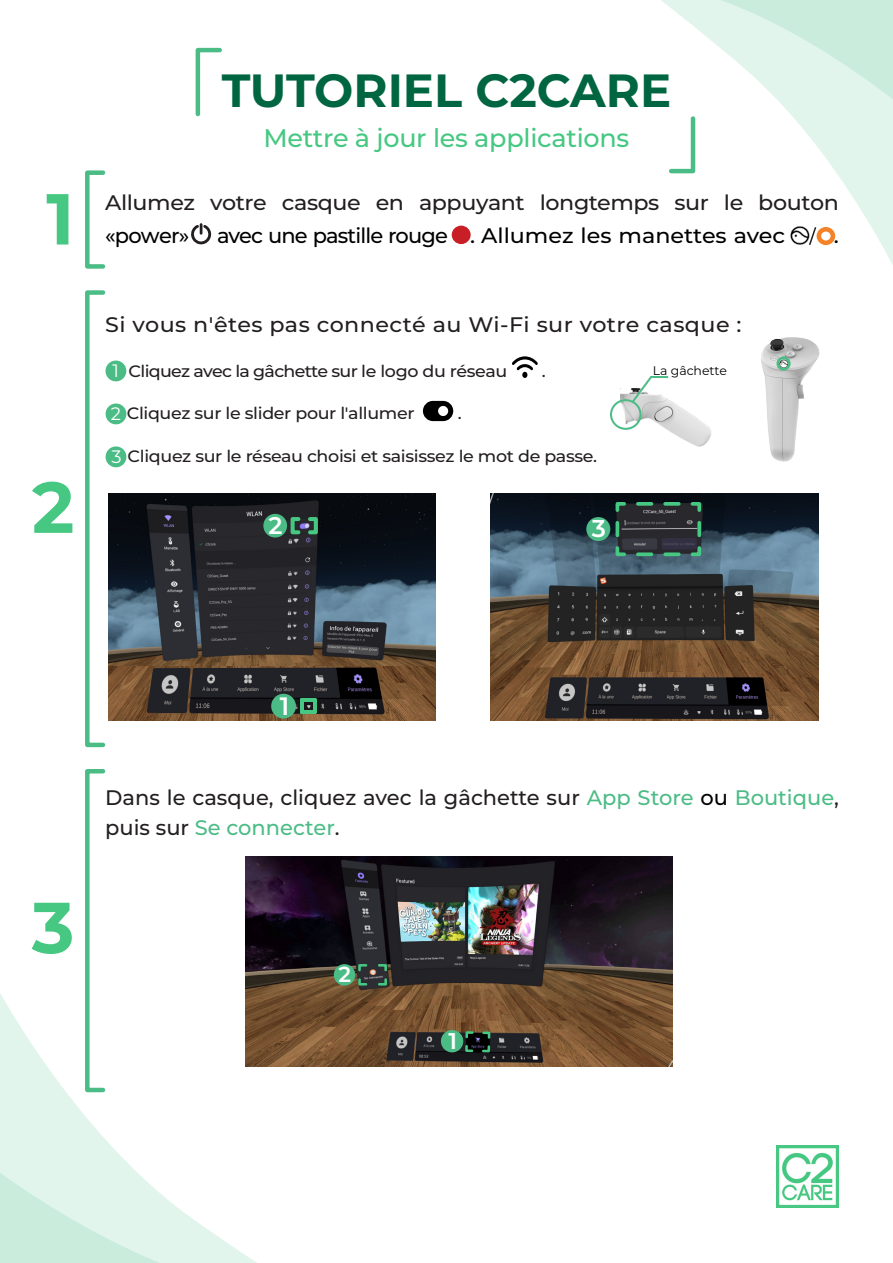
<style>
.page{position:relative;width:893px;height:1263px;background:#fff}
.page>*{position:absolute;margin:0;border:0;box-sizing:border-box;transform-origin:0 0}
.numero_point{font:700 72px "Montserrat";color:#46c882}
.t1{font:700 46.5px "Montserrat";color:#006541}
.t2{font:500 25.5px "Montserrat";letter-spacing:-.01em;color:#46c882}
.t3{font:600 25.2px "Montserrat";color:#fff}
.t4{font:600 24.3px "Montserrat";color:#fff}
.t5{font:600 24px "Montserrat";color:#fff}
.t6{font:600 22.65px "Montserrat";color:#fff}
.t7{font:600 21.75px "Montserrat";color:#fff}
.t8{font:500 21px/30px "Montserrat";color:#231f20}
.t9{font:500 21px/33px "Montserrat";letter-spacing:-.02em;color:#231f20;scale:1.06 1}
.t10{font:500 21px "Montserrat";letter-spacing:.02em;color:#231f20;scale:1.06 1}
.t11{font:500 21px "Montserrat";letter-spacing:-.015em;color:#000}
.t12{font:500 21px "Montserrat";letter-spacing:-.015em;color:#000;scale:1.06 1}
.t13{font:18px "Montserrat";color:#fff}
.t14{font:500 16.5px "Montserrat";letter-spacing:-.02em;color:#231f20;scale:1.06 1}
.t15{font:500 16.5px "Montserrat";letter-spacing:-.04em;color:#231f20;scale:1.06 1}
.t16{font:12.45px "Montserrat";color:#000001}
.s1{color:#000}
.s2{font-weight:400;font-size:18px;color:#fff}
.s3{color:#4cbc86}
.s4{color:#000001}
</style>
<div class="page">
<svg style="left:422px;top:0;width:471px;height:429px"></svg>
<svg style="left:0;top:856px;width:583px;height:407px"></svg>
<img style="left:776px;top:1145px;width:63px;height:63px">
<div style="left:85px;top:170px;width:20px;height:99px;border:4px solid #4cbc86"></div>
<svg style="left:195px;top:47px;width:27px;height:70px"></svg>
<svg style="left:667px;top:114px;width:30px;height:62px"></svg>
<div style="left:85px;top:769px;width:20px;height:323px;border:4px solid #4cbc86"></div>
<svg style="left:191px;top:223px;width:21px;height:22px"></svg>
<div style="left:452px;top:226px;width:19px;height:18px;background:#c81f26;border-radius:50%"></div>
<img style="left:789px;top:225px;width:19px;height:20px">
<div style="left:817px;top:227px;width:18px;height:18px;border:4px solid #f58226;border-radius:50%"></div>
<svg style="left:808px;top:225px;width:9px;height:22px"></svg>
<div style="left:85px;top:290px;width:20px;height:457px;border:4px solid #4cbc86"></div>
<svg style="left:512px;top:356px;width:26px;height:22px"></svg>
<svg style="left:423px;top:401px;width:30px;height:20px"></svg>
<img style="left:491px;top:493px;width:327px;height:228px">
<img style="left:109px;top:493px;width:326px;height:228px">
<svg style="left:289px;top:515px;width:31px;height:21px"></svg>
<svg style="left:614px;top:500px;width:89px;height:58px;background:#324241"></svg>
<svg style="left:298px;top:696px;width:20px;height:19px"></svg>
<div style="left:271px;top:694px;width:25px;height:24px;background:#4cbc86;border-radius:50%"></div>
<div style="left:263px;top:514px;width:24px;height:23px;background:#4cbc86;border-radius:50%"></div>
<div style="left:586px;top:517px;width:24px;height:24px;background:#4cbc86;border-radius:50%"></div>
<img style="left:726px;top:310px;width:103px;height:152px">
<svg style="left:780px;top:360px;width:7px;height:7px"></svg>
<div style="left:776px;top:356px;width:15px;height:15px;border:3px solid #4cbc86;border-radius:50%"></div>
<img style="left:621px;top:388px;width:116px;height:67px">
<div style="left:610px;top:399px;width:31px;height:31px;border:2px solid #4cbc86;border-radius:50%"></div>
<svg style="left:629px;top:375px;width:41px;height:30px"></svg>
<div style="left:105px;top:361px;width:21px;height:20px;background:#4cbc86;border-radius:50%"></div>
<div style="left:106px;top:403px;width:20px;height:21px;background:#4cbc86;border-radius:50%"></div>
<div style="left:106px;top:446px;width:20px;height:21px;background:#4cbc86;border-radius:50%"></div>
<img style="left:245px;top:857px;width:427px;height:209px">
<svg style="left:464px;top:1030px;width:28px;height:24px"></svg>
<svg style="left:357px;top:963px;width:31px;height:24px"></svg>
<div style="left:441px;top:1030px;width:22px;height:22px;background:#4cbc86;border-radius:50%"></div>
<div style="left:334px;top:964px;width:21px;height:21px;background:#4cbc86;border-radius:50%"></div>
<p class="numero_point" style="left:46px;top:167px;width:30px">1</p>
<p class="numero_point" style="left:32px;top:455px;width:44px">2</p>
<p class="t1" style="left:222px;top:57px;width:451px">TUTORIEL C2CARE</p>
<p class="t2" style="left:263px;top:120px;width:367px">Mettre à jour les applications</p>
<p class="t9" style="left:105px;top:186px;width:694px">Allumez votre casque en appuyant longtemps sur le bouton <span class="s1">«power»</span></p>
<p class="t11" style="left:217px;top:221px;width:570px">avec une pastille rouge . Allumez les manettes avec</p>
<p class="t12" style="left:834px;top:221px;width:6px">.</p>
<p class="t10" style="left:105px;top:310px;width:602px">Si vous n'êtes pas connecté au Wi-Fi sur votre casque :</p>
<p class="t15" style="left:129px;top:359px;width:359px">Cliquez avec la gâchette sur le logo du réseau</p>
<p class="t14" style="left:542px;top:359px;width:5px">.</p>
<p class="t14" style="left:111px;top:402px;width:288px"><span class="s2">2</span> Cliquez sur le slider pour l'allumer</p>
<p class="t14" style="left:458px;top:402px;width:5px">.</p>
<p class="t13" style="left:113px;top:358px;width:8px">1</p>
<p class="t16" style="left:653px;top:362px;width:76px">La gâchette</p>
<p class="t14" style="left:112px;top:445px;width:460px"><span class="s2">3</span> Cliquez sur le réseau choisi et saisissez le mot de passe.</p>
<h3 class="t5" style="left:268px;top:508px;width:16px">2</h3>
<h3 class="t4" style="left:592px;top:512px;width:16px">3</h3>
<p class="numero_point" style="left:32px;top:876px;width:44px">3</p>
<h3 class="t3" style="left:280px;top:688px;width:11px">1</h3>
<p class="t8" style="left:105px;top:782px;width:735px">Dans le casque, cliquez avec la gâchette sur <span class="s3">App Store</span> <span class="s4">ou</span> <span class="s3">Boutique</span>, puis sur <span class="s3">Se connecter</span>.</p>
<h3 class="t7" style="left:338px;top:959px;width:14px">2</h3>
<h3 class="t6" style="left:449px;top:1025px;width:10px">1</h3>
</div>
